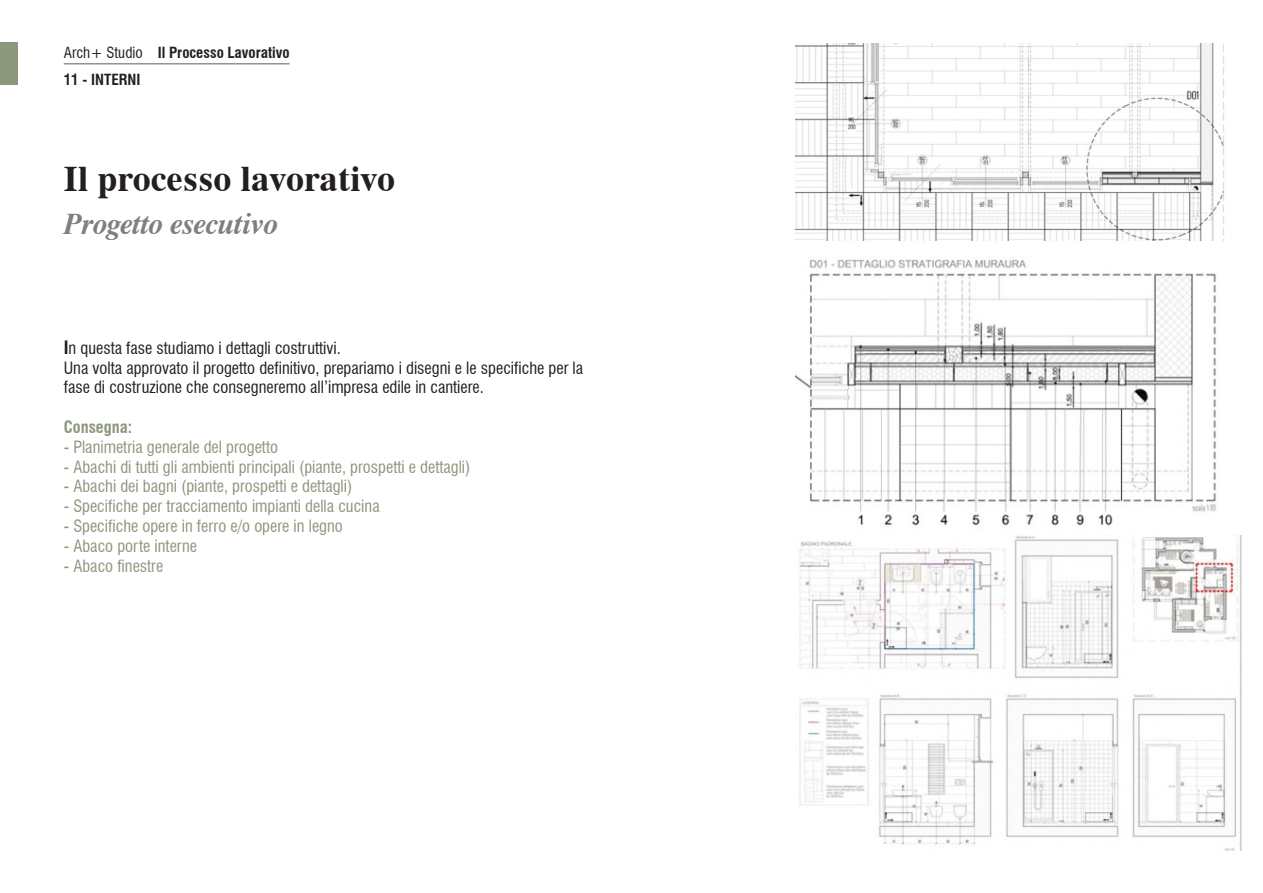
<style>
.page{position:relative;width:1263px;height:893px;background:#fff}
.page>*{position:absolute;margin:0;border:0;box-sizing:border-box;transform-origin:0 0}
.t1{font:700 36px "Dutch 801 BT";color:#231f20}
.t2{font:italic 700 30px "Dutch 801 BT";color:#7f7f7f}
.t3{font:condensed 16.5px "Swiss 721 BT";color:#8d977e}
.t4{font:condensed 16.5px/19.8px "Swiss 721 BT";color:#231f20}
.t5{font:700 condensed 16.5px "Swiss 721 BT";color:#8d977e}
.t6{font:700 condensed 15px/26.5px "Swiss 721 BT";color:#231f20}
.s1{font-weight:400}
.s2{font-weight:700;font-size:18px}
</style>
<div class="page">
<div style="left:0;top:43px;width:17px;height:42px;background:#8d977e"></div>
<hr style="left:64px;top:63px;width:226px;height:2px;background:#8d977e">
<img style="left:795px;top:43px;width:430px;height:483px">
<img style="left:799px;top:535px;width:443px;height:315px">
<p class="t6" style="left:64px;top:40px;width:227px"><span class="s1">Arch+ Studio</span> Il Processo Lavorativo<br>11 - INTERNI</p>
<h1 class="t1" style="left:64px;top:157px;width:333px">Il processo lavorativo</h1>
<p class="t2" style="left:64px;top:205px;width:216px">Progetto esecutivo</p>
<p class="t4" style="left:64px;top:338px;width:279px"><span class="s2">I</span>n questa fase studiamo i dettagli costruttivi.</p>
<p class="t4" style="left:64px;top:358px;width:521px">Una volta approvato il progetto definitivo, prepariamo i disegni e le specifiche per la fase di costruzione che consegneremo all’impresa edile in cantiere.</p>
<p class="t5" style="left:64px;top:417px;width:70px">Consegna:</p>
<p class="t3" style="left:64px;top:437px;width:216px">- Planimetria generale del progetto</p>
<p class="t3" style="left:64px;top:457px;width:408px">- Abachi di tutti gli ambienti principali (piante, prospetti e dettagli)</p>
<p class="t3" style="left:64px;top:477px;width:290px">- Abachi dei bagni (piante, prospetti e dettagli)</p>
<p class="t3" style="left:64px;top:496px;width:317px">- Specifiche per tracciamento impianti della cucina</p>
<p class="t3" style="left:64px;top:516px;width:281px">- Specifiche opere in ferro e/o opere in legno</p>
<p class="t3" style="left:64px;top:536px;width:135px">- Abaco porte interne</p>
<p class="t3" style="left:64px;top:556px;width:101px">- Abaco finestre</p>
</div>
